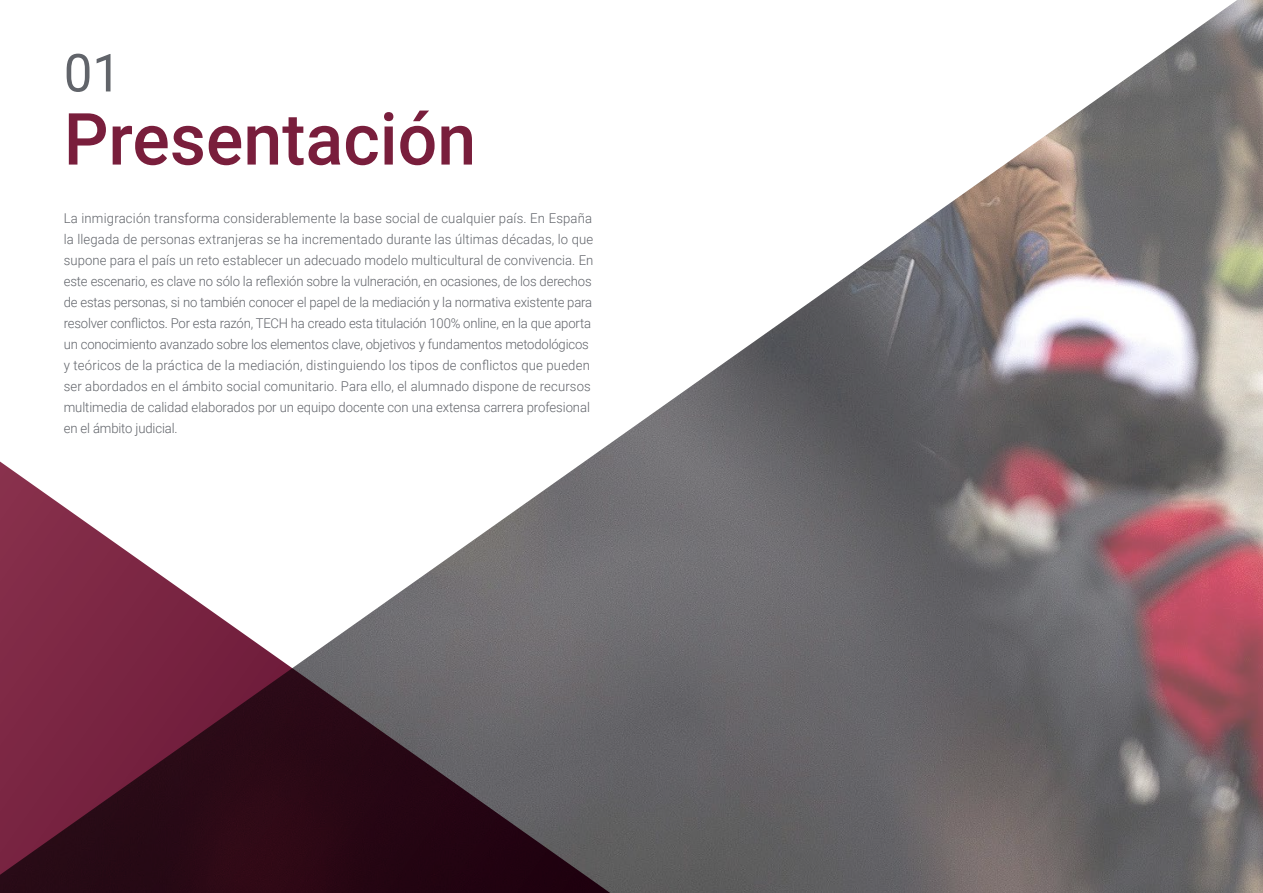
<style>
.page{position:relative;width:1263px;height:893px;background:#fff}
.page>*{position:absolute;margin:0;border:0;box-sizing:border-box;transform-origin:0 0}
.t1{font:500 72px "Roboto";color:#791e3c}
.t2{font:52.5px "Roboto";color:#61646a}
.t3{font:300 13.5px/21px "Roboto";letter-spacing:-.005em;color:#61646a}
</style>
<div class="page">
<img style="left:606px;top:0;width:657px;height:893px">
<svg style="left:0;top:446px;width:640px;height:447px"></svg>
<h2 class="t2" style="left:64px;top:36px;width:59px">01</h2>
<h1 class="t1" style="left:64px;top:89px;width:414px">Presentación</h1>
<p class="t3" style="left:64px;top:207px;width:531px">La inmigración transforma considerablemente la base social de cualquier país. En España la llegada de personas extranjeras se ha incrementado durante las últimas décadas, lo que supone para el país un reto establecer un adecuado modelo multicultural de convivencia. En este escenario, es clave no sólo la reflexión sobre la vulneración, en ocasiones, de los derechos de estas personas, si no también conocer el papel de la mediación y la normativa existente para resolver conflictos. Por esta razón, TECH ha creado esta titulación 100% online, en la que aporta un conocimiento avanzado sobre los elementos clave, objetivos y fundamentos metodológicos y teóricos de la práctica de la mediación, distinguiendo los tipos de conflictos que pueden ser abordados en el ámbito social comunitario. Para ello, el alumnado dispone de recursos multimedia de calidad elaborados por un equipo docente con una extensa carrera profesional en el ámbito judicial.</p>
</div>
